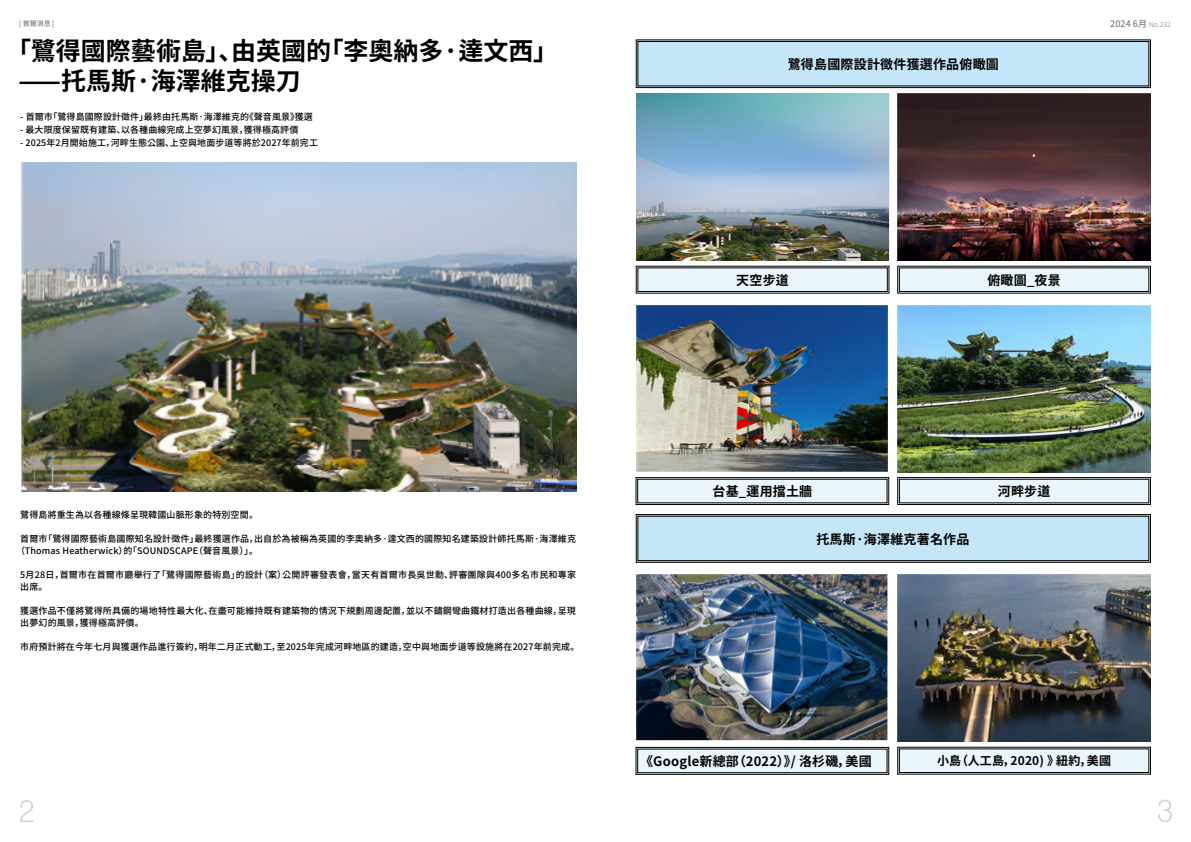
<style>
.page{position:relative;width:1191px;height:842px;background:#fff}
.page>*{position:absolute;margin:0;border:0;box-sizing:border-box;transform-origin:0 0}
.t1{font:700 25px/30px "Noto Sans CJ Kkr";color:#000}
.t2{font:700 13px "Noto Sans CJ Kkr";letter-spacing:.015em;color:#000}
.t3{font:700 12px "Noto Sans CJ Kkr";letter-spacing:.015em;color:#000}
.t4{font:500 9px/12px "Noto Sans CJ Kkr";letter-spacing:.015em;color:#000}
.t5{font:500 9px "Noto Sans CJ Kkr";color:#7d7c7d}
.t6{font:500 7px "Noto Sans CJ Kkr";color:#7d7c7d}
.s1{font-weight:300;font-size:7px}
</style>
<div class="page">
<svg style="left:20px;top:800px;width:14px;height:22px"></svg>
<svg style="left:1158px;top:799px;width:13px;height:23px"></svg>
<img style="left:21px;top:162px;width:555px;height:329px">
<svg style="left:635px;top:477px;width:254px;height:28px"></svg>
<svg style="left:635px;top:747px;width:254px;height:28px"></svg>
<div style="left:637px;top:749px;width:250px;height:24px;border:1px solid #000"></div>
<svg style="left:897px;top:477px;width:253px;height:28px"></svg>
<svg style="left:897px;top:747px;width:253px;height:27px"></svg>
<div style="left:899px;top:749px;width:250px;height:24px;border:1px solid #000"></div>
<div style="left:636px;top:40px;width:514px;height:48px;background:#c4e6f8"></div>
<div style="left:637px;top:41px;width:512px;height:45px;border:1px solid #000"></div>
<svg style="left:636px;top:514px;width:514px;height:49px"></svg>
<div style="left:637px;top:516px;width:512px;height:45px;border:1px solid #000"></div>
<svg style="left:636px;top:266px;width:253px;height:27px"></svg>
<div style="left:637px;top:268px;width:250px;height:24px;border:1px solid #000"></div>
<svg style="left:897px;top:266px;width:253px;height:27px"></svg>
<div style="left:899px;top:268px;width:250px;height:24px;border:1px solid #000"></div>
<img style="left:636px;top:94px;width:252px;height:167px">
<img style="left:636px;top:305px;width:253px;height:167px">
<img style="left:636px;top:574px;width:252px;height:167px">
<img style="left:898px;top:94px;width:252px;height:167px">
<img style="left:897px;top:305px;width:253px;height:167px">
<img style="left:897px;top:574px;width:253px;height:167px">
<p class="t6" style="left:19px;top:19px;width:37px">| 首爾消息 |</p>
<p class="t5" style="left:1110px;top:18px;width:62px">2024 6月 <span class="s1">No.232</span></p>
<h1 class="t1" style="left:18px;top:36px;width:541px;text-indent:-12px">「鷺得國際藝術島」、由英國的「李奧納多·達文西」——托馬斯·海澤維克操刀</h1>
<p class="t4" style="left:20px;top:110px;width:294px">- 首爾市「鷺得島國際設計徵件」最終由托馬斯·海澤維克的《聲音風景》獲選</p>
<p class="t4" style="left:20px;top:123px;width:280px">- 最大限度保留既有建築、以各種曲線完成上空夢幻風景，獲得極高評價</p>
<p class="t4" style="left:20px;top:136px;width:299px">- 2025年2月開始施工，河畔生態公園、上空與地面步道等將於2027年前完工</p>
<h2 class="t2" style="left:787px;top:57px;width:213px">鷺得島國際設計徵件獲選作品俯瞰圖</h2>
<h2 class="t2" style="left:736px;top:273px;width:54px">天空步道</h2>
<h2 class="t2" style="left:987px;top:273px;width:75px">俯瞰圖_夜景</h2>
<p class="t4" style="left:20px;top:509px;width:239px">鷺得島將重生為以各種線條呈現韓國山脈形象的特別空間。</p>
<p class="t4" style="left:16px;top:533px;width:561px;text-indent:4px">首爾市「鷺得國際藝術島國際知名設計徵件」最終獲選作品，出自於為被稱為英國的李奧納多·達文西的國際知名建築設計師托馬斯·海澤維克（Thomas Heatherwick）的「SOUNDSCAPE（聲音風景）」。</p>
<p class="t4" style="left:20px;top:569px;width:557px">5月28日，首爾市在首爾市廳舉行了「鷺得國際藝術島」的設計（案）公開評審發表會，當天有首爾市長吳世勳、評審團隊與400多名市民和專家出席。</p>
<p class="t4" style="left:20px;top:605px;width:557px">獲選作品不僅將鷺得所具備的場地特性最大化、在盡可能維持既有建築物的情況下規劃周邊配置，並以不鏽鋼彎曲鐵材打造出各種曲線，呈現出夢幻的風景，獲得極高評價。</p>
<p class="t4" style="left:20px;top:641px;width:560px">市府預計將在今年七月與獲選作品進行簽約，明年二月正式動工，至2025年完成河畔地區的建造，空中與地面步道等設施將在2027年前完成。</p>
<h2 class="t2" style="left:712px;top:484px;width:101px">台基_運用擋土牆</h2>
<h2 class="t2" style="left:997px;top:484px;width:54px">河畔步道</h2>
<h2 class="t2" style="left:816px;top:531px;width:154px">托馬斯·海澤維克著名作品</h2>
<h2 class="t2" style="left:640px;top:754px;width:233px">《Google新總部（2022）》/ 洛杉磯，美國</h2>
<h3 class="t3" style="left:937px;top:754px;width:175px">小島（人工島，2020) 》紐約，美國</h3>
</div>
